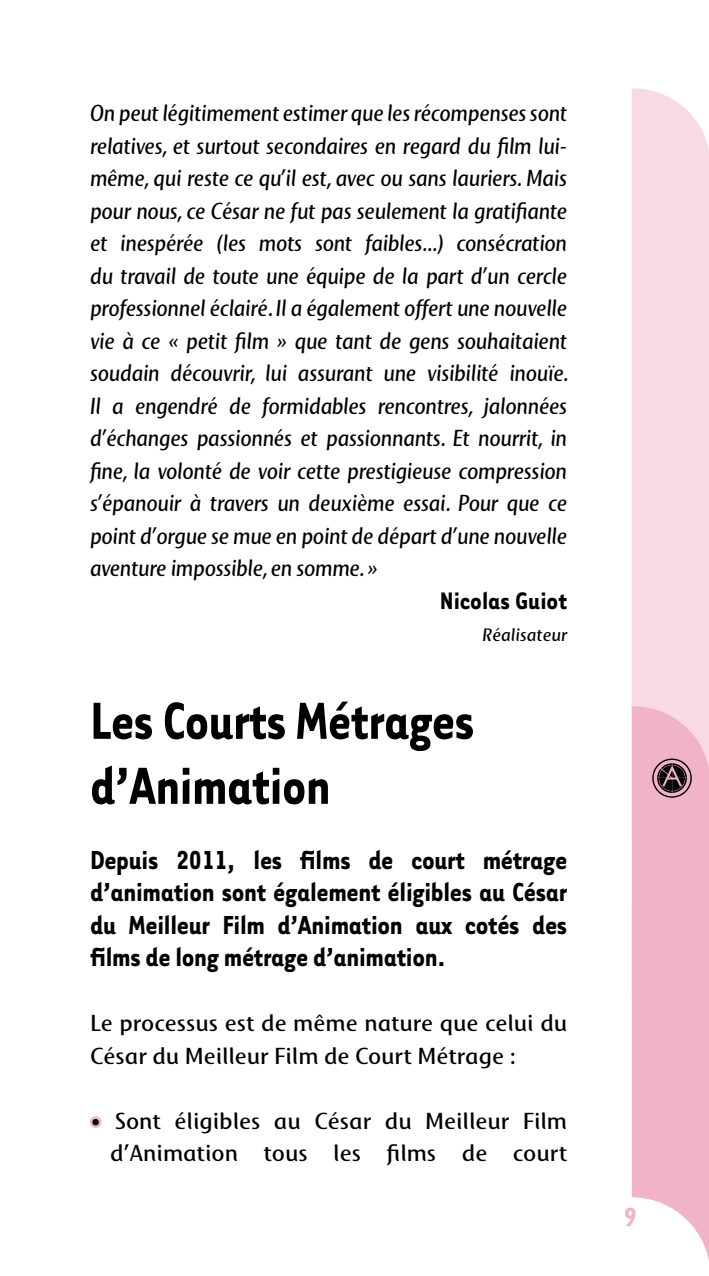
<style>
.page{position:relative;width:709px;height:1276px;background:#fff}
.page>*{position:absolute;margin:0;border:0;box-sizing:border-box;transform-origin:0 0}
.t1{font:700 60px/65px "Tarzana Narrow";letter-spacing:-.01em;color:#000;scale:.95 1}
.t2{font:700 30px/32.5px "Tarzana Narrow";letter-spacing:-.01em;color:#000;text-align:justify}
.t3{font:700 30px "Tarzana Narrow";color:#f0b3ca}
.t4{font:700 27.5px "Tarzana Narrow";color:#000}
.t5{font:italic 22.5px/32.5px "Mosquito";letter-spacing:-.015em;color:#000;text-align:justify;scale:.93 1}
.t6{font:22.5px/32.5px "Mosquito";color:#000}
.t7{font:italic 17.5px "Mosquito";color:#000}
</style>
<div class="page">
<div style="left:632px;top:89px;width:77px;height:617px;background:#f8d9e4"></div>
<svg style="left:632px;top:706px;width:77px;height:195px;background:#f0b6cc"></svg>
<svg style="left:631px;top:901px;width:78px;height:360px;background:#f2bdd1"></svg>
<div style="left:90px;top:1116px;width:11px;height:12px;border:5px solid #f0b3ca;border-radius:50%"></div>
<svg style="left:652px;top:758px;width:39px;height:39px;background:#82616d"></svg>
<p class="t5" style="left:90px;top:96px;width:516px">On peut légitimement estimer que les récompenses sont relatives, et surtout secondaires en regard du film lui&shy;même, qui reste ce qu’il est, avec ou sans lauriers. Mais pour nous, ce César ne fut pas seulement la gratifiante et inespérée (les mots sont faibles...) consécration du travail de toute une équipe de la part d’un cercle professionnel éclairé. Il a également offert une nouvelle vie à ce « petit film » que tant de gens souhaitaient soudain découvrir, lui assurant une visibilité inouïe.<br>Il a engendré de formidables rencontres, jalonnées d’échanges passionnés et passionnants. Et nourrit, in fine, la volonté de voir cette prestigieuse compression s’épanouir à travers un deuxième essai. Pour que ce point d’orgue se mue en point de départ d’une nouvelle aventure impossible, en somme. »</p>
<p class="t4" style="left:440px;top:583px;width:129px">Nicolas Guiot</p>
<p class="t7" style="left:482px;top:624px;width:86px">Réalisateur</p>
<h1 class="t1" style="left:90px;top:685px;width:406px">Les Courts Métrages d’Animation</h1>
<h2 class="t2" style="left:90px;top:842px;width:478px">Depuis 2011, les films de court métrage d’animation sont également éligibles au César du Meilleur Film d’Animation aux cotés des films de long métrage d’animation.</h2>
<p class="t6" style="left:90px;top:1006px;width:478px">Le processus est de même nature que celui du<br>César du Meilleur Film de Court Métrage :</p>
<p class="t6" style="left:90px;top:1104px;width:478px;text-align:right">• Sont éligibles au César du Meilleur Film d’Animation tous les films de court</p>
<h2 class="t3" style="left:623px;top:1198px;width:22px">99</h2>
</div>
